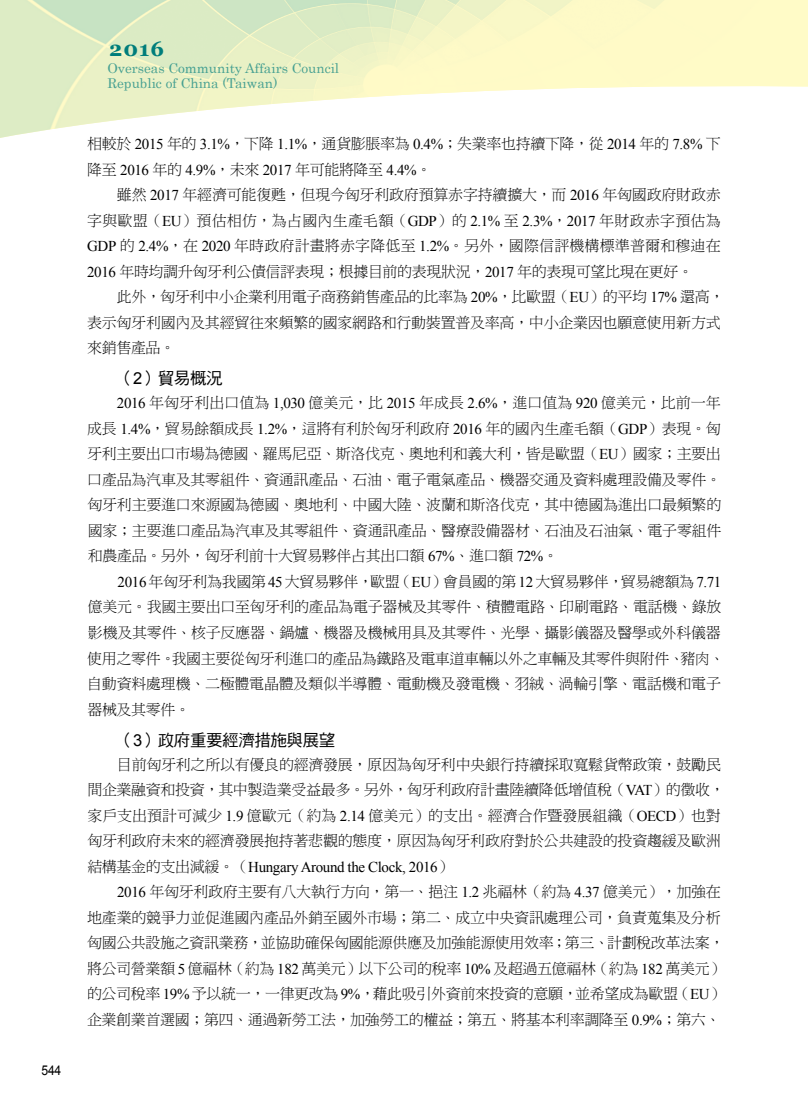
<style>
.page{position:relative;width:808px;height:1106px;background:#fff}
.page>*{position:absolute;margin:0;border:0;box-sizing:border-box;transform-origin:0 0}
.t1{font:700 21px "Vani";color:#007d7b}
.t2{font:16.5px "DF Hei Std W5";letter-spacing:-.025em;color:#000}
.t3{font:15px/25.5px "DF Ming Std W3";letter-spacing:-.02em;color:#000}
.t4{font:15px "Times New Roman";letter-spacing:-.025em;color:#000}
.t5{font:13.5px/15px "Century";color:#007d7b}
.t6{font:13.5px "Arial";color:#000;scale:.9 1}
.s1{font-family:"Times New Roman"}
.s2{font-family:"DF Ming Std W3"}
.s3{font-family:"Arial"}
</style>
<div class="page">
<p class="t6" style="left:42px;top:1061px;width:23px">544</p>
<h1 class="t1" style="left:109px;top:37px;width:56px">2016</h1>
<p class="t5" style="left:107px;top:60px;width:233px">Overseas Community Affairs Council<br>Republic of China (Taiwan)</p>
<p class="t3" style="left:87px;top:131px;width:635px">相較於 <span class="s1">2015</span> 年的 <span class="s1">3.1%</span>，下降 <span class="s1">1.1%</span>，通貨膨脹率為 <span class="s1">0.4%</span>；失業率也持續下降，從 <span class="s1">2014</span> 年的 <span class="s1">7.8%</span> 下</p>
<p class="t4" style="left:87px;top:159px;width:346px"><span class="s2">降至</span> 2016 <span class="s2">年的</span> 4.9%<span class="s2">，未來</span> 2017 <span class="s2">年可能將降至</span> 4.4%<span class="s2">。</span></p>
<p class="t3" style="left:87px;top:182px;width:635px;text-align:justify;text-indent:30px">雖然 <span class="s1">2017</span> 年經濟可能復甦，但現今匈牙利政府預算赤字持續擴大，而 <span class="s1">2016</span> 年匈國政府財政赤字與歐盟（<span class="s1">EU</span>）預估相仿，為占國內生產毛額（<span class="s1">GDP</span>）的 <span class="s1">2.1%</span> 至 <span class="s1">2.3%</span>，<span class="s1">2017</span> 年財政赤字預估為<span class="s1">GDP</span> 的 <span class="s1">2.4%</span>，在 <span class="s1">2020</span> 年時政府計畫將赤字降低至 <span class="s1">1.2%</span>。另外，國際信評機構標準普爾和穆迪在<span class="s1">2016</span> 年時均調升匈牙利公債信評表現；根據目前的表現狀況，<span class="s1">2017</span> 年的表現可望比現在更好。</p>
<p class="t3" style="left:87px;top:284px;width:639px;text-indent:30px">此外，匈牙利中小企業利用電子商務銷售產品的比率為 <span class="s1">20%</span>，比歐盟（<span class="s1">EU</span>）的平均 <span class="s1">17%</span> 還高，表示匈牙利國內及其經貿往來頻繁的國家網路和行動裝置普及率高，中小企業因也願意使用新方式來銷售產品。</p>
<p class="t2" style="left:117px;top:369px;width:107px">（<span class="s3">2</span>）貿易概況</p>
<p class="t3" style="left:87px;top:390px;width:636px;text-align:justify;text-indent:30px"><span class="s1">2016</span> 年匈牙利出口值為 <span class="s1">1,030</span> 億美元，比 <span class="s1">2015</span> 年成長 <span class="s1">2.6%</span>，進口值為 <span class="s1">920</span> 億美元，比前一年成長 <span class="s1">1.4%</span>，貿易餘額成長 <span class="s1">1.2%</span>，這將有利於匈牙利政府 <span class="s1">2016</span> 年的國內生產毛額（<span class="s1">GDP</span>）表現。匈牙利主要出口市場為德國、羅馬尼亞、斯洛伐克、奧地利和義大利，皆是歐盟（<span class="s1">EU</span>）國家；主要出口產品為汽車及其零組件、資通訊產品、石油、電子電氣產品、機器交通及資料處理設備及零件。匈牙利主要進口來源國為德國、奧地利、中國大陸、波蘭和斯洛伐克，其中德國為進出口最頻繁的國家；主要進口產品為汽車及其零組件、資通訊產品、醫療設備器材、石油及石油氣、電子零組件和農產品。另外，匈牙利前十大貿易夥伴占其出口額 <span class="s1">67%</span>、進口額 <span class="s1">72%</span>。</p>
<p class="t3" style="left:87px;top:568px;width:639px;text-indent:30px"><span class="s1">2016</span> 年匈牙利為我國第 <span class="s1">45</span> 大貿易夥伴，歐盟（<span class="s1">EU</span>）會員國的第 <span class="s1">12</span> 大貿易夥伴，貿易總額為 <span class="s1">7.71</span>億美元。我國主要出口至匈牙利的產品為電子器械及其零件、積體電路、印刷電路、電話機、錄放影機及其零件、核子反應器、鍋爐、機器及機械用具及其零件、光學、攝影儀器及醫學或外科儀器使用之零件。我國主要從匈牙利進口的產品為鐵路及電車道車輛以外之車輛及其零件與附件、豬肉、自動資料處理機、二極體電晶體及類似半導體、電動機及發電機、羽絨、渦輪引擎、電話機和電子器械及其零件。</p>
<p class="t2" style="left:117px;top:730px;width:220px">（<span class="s3">3</span>）政府重要經濟措施與展望</p>
<p class="t3" style="left:87px;top:751px;width:639px;text-indent:30px">目前匈牙利之所以有優良的經濟發展，原因為匈牙利中央銀行持續採取寬鬆貨幣政策，鼓勵民間企業融資和投資，其中製造業受益最多。另外，匈牙利政府計畫陸續降低增值稅（<span class="s1">VAT</span>）的徵收，家戶支出預計可減少 <span class="s1">1.9</span> 億歐元（約為 <span class="s1">2.14</span> 億美元）的支出。經濟合作暨發展組織（<span class="s1">OECD</span>）也對匈牙利政府未來的經濟發展抱持著悲觀的態度，原因為匈牙利政府對於公共建設的投資趨緩及歐洲</p>
<p class="t4" style="left:87px;top:856px;width:367px"><span class="s2">結構基金的支出減緩。（</span>Hungary Around the Clock, 2016<span class="s2">）</span></p>
<p class="t3" style="left:87px;top:879px;width:639px;text-indent:30px"><span class="s1">2016</span> 年匈牙利政府主要有八大執行方向，第一、挹注 <span class="s1">1.2</span> 兆福林（約為 <span class="s1">4.37</span> 億美元），加強在地產業的競爭力並促進國內產品外銷至國外市場；第二、成立中央資訊處理公司，負責蒐集及分析匈國公共設施之資訊業務，並協助確保匈國能源供應及加強能源使用效率；第三、計劃稅改革法案，將公司營業額 <span class="s1">5</span> 億福林（約為 <span class="s1">182</span> 萬美元）以下公司的稅率 <span class="s1">10%</span> 及超過五億福林（約為 <span class="s1">182</span> 萬美元）的公司稅率 <span class="s1">19%</span> 予以統一，一律更改為 <span class="s1">9%</span>，藉此吸引外資前來投資的意願，並希望成為歐盟（<span class="s1">EU</span>）企業創業首選國；第四、通過新勞工法，加強勞工的權益；第五、將基本利率調降至 <span class="s1">0.9%</span>；第六、</p>
</div>
